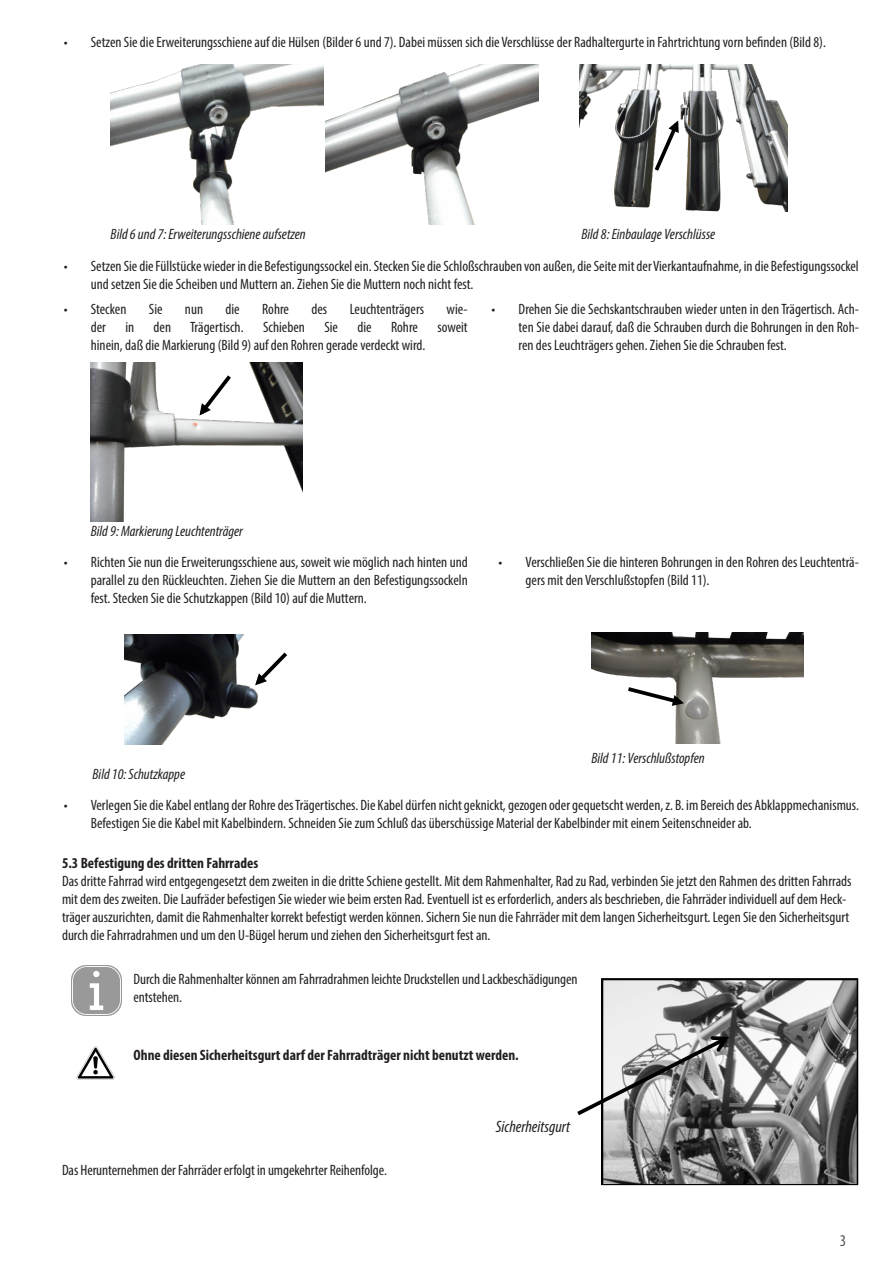
<style>
.page{position:relative;width:893px;height:1263px;background:#fff}
.page>*{position:absolute;margin:0;border:0;box-sizing:border-box;transform-origin:0 0}
.t1{font:italic condensed 16.5px "Myriad Pro";color:#231f20}
.t2{font:condensed 16.5px "Myriad Pro";color:#535355}
.t3{font:condensed 15px/18px "Myriad Pro";color:#231f20}
.t4{font:italic condensed 15px "Myriad Pro";color:#231f20}
.t5{font:700 condensed 15px "Myriad Pro";color:#231f20}
</style>
<div class="page">
<img style="left:111px;top:65px;width:212px;height:159px">
<img style="left:326px;top:65px;width:212px;height:159px">
<img style="left:579px;top:65px;width:209px;height:146px">
<svg style="left:651px;top:119px;width:31px;height:56px"></svg>
<img style="left:91px;top:362px;width:212px;height:159px">
<svg style="left:196px;top:371px;width:39px;height:47px"></svg>
<img style="left:125px;top:634px;width:133px;height:111px">
<svg style="left:252px;top:648px;width:35px;height:40px"></svg>
<img style="left:591px;top:633px;width:212px;height:110px">
<svg style="left:624px;top:684px;width:61px;height:23px"></svg>
<img style="left:76px;top:1046px;width:38px;height:34px">
<img style="left:72px;top:965px;width:50px;height:51px">
<img style="left:603px;top:980px;width:253px;height:203px">
<div style="left:601px;top:978px;width:257px;height:207px;border:1px solid #000"></div>
<svg style="left:577px;top:1034px;width:154px;height:84px"></svg>
<p class="t3" style="left:64px;top:33px;width:764px">• Setzen Sie die Erweiterungsschiene auf die Hülsen (Bilder 6 und 7). Dabei müssen sich die Verschlüsse der Radhaltergurte in Fahrtrichtung vorn befinden (Bild 8).</p>
<p class="t4" style="left:111px;top:225px;width:197px">Bild 6 und 7: Erweiterungsschiene aufsetzen</p>
<p class="t4" style="left:581px;top:225px;width:135px">Bild 8: Einbaulage Verschlüsse</p>
<p class="t3" style="left:91px;top:257px;width:769px;text-indent:-27px">• Setzen Sie die Füllstücke wieder in die Befestigungssockel ein. Stecken Sie die Schloßschrauben von außen, die Seite mit der Vierkantaufnahme, in die Befestigungssockel und setzen Sie die Scheiben und Muttern an. Ziehen Sie die Muttern noch nicht fest.</p>
<p class="t3" style="left:64px;top:300px;width:64px">• Stecken</p>
<p class="t3" style="left:149px;top:300px;width:15px">Sie</p>
<p class="t3" style="left:185px;top:300px;width:20px">nun</p>
<p class="t3" style="left:226px;top:300px;width:16px">die</p>
<p class="t3" style="left:262px;top:300px;width:28px">Rohre</p>
<p class="t3" style="left:312px;top:300px;width:17px">des</p>
<p class="t3" style="left:350px;top:300px;width:76px">Leuchtenträgers</p>
<p class="t3" style="left:447px;top:300px;width:23px">wie-</p>
<p class="t3" style="left:91px;top:318px;width:17px">der</p>
<p class="t3" style="left:125px;top:318px;width:10px">in</p>
<p class="t3" style="left:154px;top:318px;width:19px">den</p>
<p class="t3" style="left:190px;top:318px;width:55px">Trägertisch.</p>
<p class="t3" style="left:263px;top:318px;width:43px">Schieben</p>
<p class="t3" style="left:324px;top:318px;width:15px">Sie</p>
<p class="t3" style="left:357px;top:318px;width:16px">die</p>
<p class="t3" style="left:391px;top:318px;width:28px">Rohre</p>
<p class="t3" style="left:437px;top:318px;width:32px">soweit</p>
<p class="t3" style="left:91px;top:336px;width:336px">hinein, daß die Markierung (Bild 9) auf den Rohren gerade verdeckt wird.</p>
<p class="t3" style="left:519px;top:300px;width:342px;text-align:justify;text-indent:-27px">• Drehen Sie die Sechskantschrauben wieder unten in den Trägertisch. Ach&shy;ten Sie dabei darauf, daß die Schrauben durch die Bohrungen in den Roh&shy;ren des Leuchträgers gehen. Ziehen Sie die Schrauben fest.</p>
<p class="t4" style="left:91px;top:522px;width:154px">Bild 9: Markierung Leuchtenträger</p>
<p class="t3" style="left:91px;top:553px;width:378px;text-align:justify;text-indent:-27px">• Richten Sie nun die Erweiterungsschiene aus, soweit wie möglich nach hinten und parallel zu den Rückleuchten. Ziehen Sie die Muttern an den Befestigungssockeln fest. Stecken Sie die Schutzkappen (Bild 10) auf die Muttern.</p>
<p class="t3" style="left:526px;top:553px;width:335px;text-indent:-27px">• Verschließen Sie die hinteren Bohrungen in den Rohren des Leuchtenträ&shy;gers mit den Verschlußstopfen (Bild 11).</p>
<p class="t4" style="left:591px;top:749px;width:115px">Bild 11: Verschlußstopfen</p>
<p class="t3" style="left:91px;top:796px;width:770px;text-indent:-27px">• Verlegen Sie die Kabel entlang der Rohre des Trägertisches. Die Kabel dürfen nicht geknickt, gezogen oder gequetscht werden, z. B. im Bereich des Abklappmechanismus.<br>Befestigen Sie die Kabel mit Kabelbindern. Schneiden Sie zum Schluß das überschüssige Material der Kabelbinder mit einem Seitenschneider ab.</p>
<p class="t5" style="left:62px;top:854px;width:198px">5.3 Befestigung des dritten Fahrrades</p>
<p class="t3" style="left:62px;top:872px;width:791px">Das dritte Fahrrad wird entgegengesetzt dem zweiten in die dritte Schiene gestellt. Mit dem Rahmenhalter, Rad zu Rad, verbinden Sie jetzt den Rahmen des dritten Fahrrads mit dem des zweiten. Die Laufräder befestigen Sie wieder wie beim ersten Rad. Eventuell ist es erforderlich, anders als beschrieben, die Fahrräder individuell auf dem Heck&shy;träger auszurichten, damit die Rahmenhalter korrekt befestigt werden können. Sichern Sie nun die Fahrräder mit dem langen Sicherheitsgurt. Legen Sie den Sicherheitsgurt durch die Fahrradrahmen und um den U-Bügel herum und ziehen den Sicherheitsgurt fest an.</p>
<p class="t4" style="left:93px;top:765px;width:94px">Bild 10: Schutzkappe</p>
<p class="t3" style="left:134px;top:970px;width:445px">Durch die Rahmenhalter können am Fahrradrahmen leichte Druckstellen und Lackbeschädigungen entstehen.</p>
<p class="t5" style="left:134px;top:1046px;width:387px">Ohne diesen Sicherheitsgurt darf der Fahrradträger nicht benutzt werden.</p>
<p class="t3" style="left:62px;top:1161px;width:326px">Das Herunternehmen der Fahrräder erfolgt in umgekehrter Reihenfolge.</p>
<p class="t1" style="left:496px;top:1116px;width:76px">Sicherheitsgurt</p>
<p class="t2" style="left:840px;top:1231px;width:8px">3</p>
</div>
